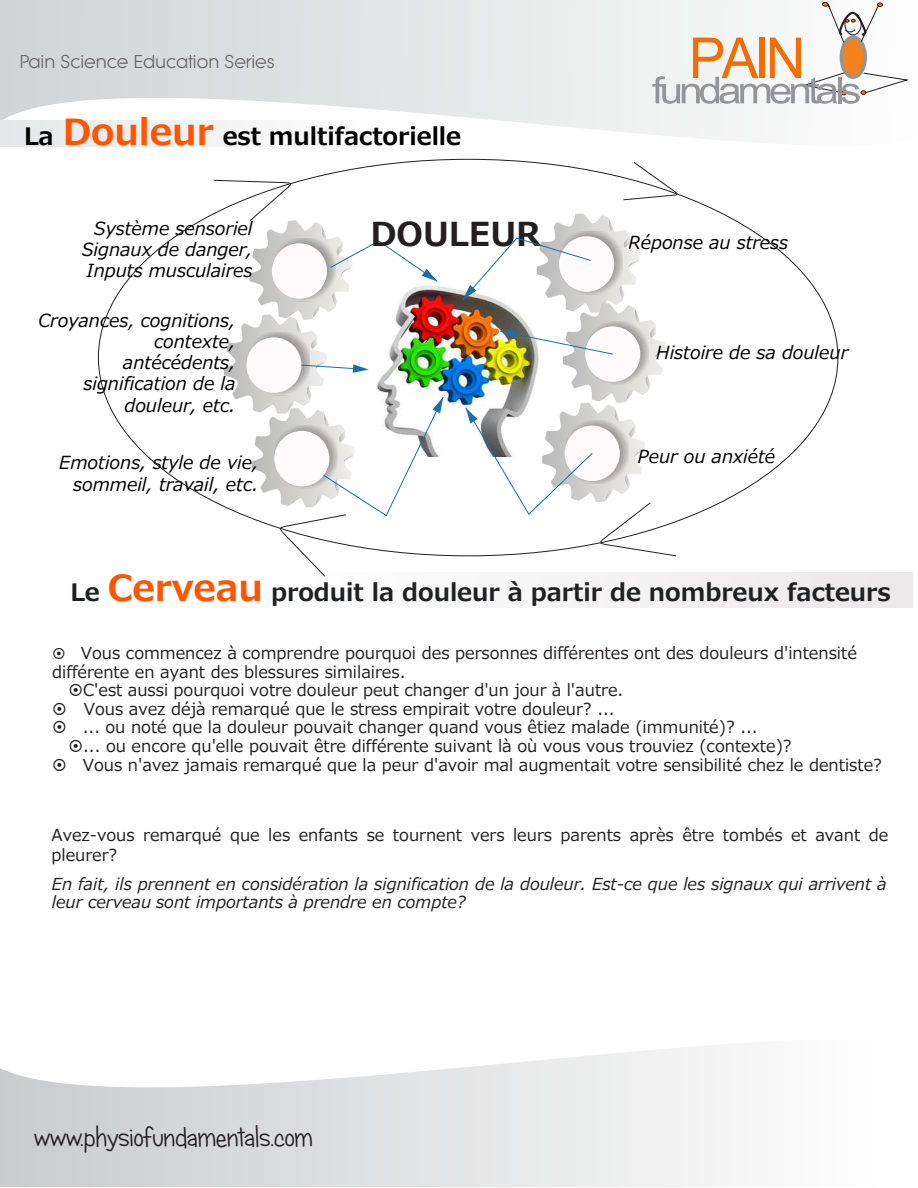
<style>
.page{position:relative;width:918px;height:1188px;background:#fff}
.page>*{position:absolute;margin:0;border:0;box-sizing:border-box;transform-origin:0 0}
.t1{font:86.7px "Browallia New";color:#f26d03}
.t2{font:56.85px "Browallia New";letter-spacing:-.065em;color:#939598;scale:1.15 1}
.t3{font:700 33px "Meiryo";color:#231f20}
.t4{font:27px "Candy Round BTN";color:#231f20}
.t5{font:700 24px "Meiryo";color:#1e2022}
.t6{font:700 24px "Meiryo";color:#000}
.t7{font:italic 18px/21.1px "Meiryo";color:#000;text-align:right}
.t8{font:18px "Beatnik SF";color:#635e5f}
.t9{font:16.5px/19.8px "Meiryo";color:#231f20}
.t10{font:italic 16.5px/18px "Meiryo";color:#231f20}
.s1{font-size:36px;color:#f50}
</style>
<div class="page">
<svg style="left:0;top:0;width:867px;height:205px"></svg>
<div style="left:840px;top:35px;width:27px;height:44px;background:#f5821f;border:3px solid #939598;border-radius:50%"></div>
<svg style="left:822px;top:2px;width:61px;height:42px"></svg>
<svg style="left:861px;top:72px;width:48px;height:23px"></svg>
<svg style="left:801px;top:72px;width:46px;height:23px"></svg>
<div style="left:0;top:116px;width:391px;height:31px;background:linear-gradient(to right,#e7e8e9,#fff)"></div>
<div style="left:277px;top:572px;width:636px;height:51px;background:linear-gradient(to bottom,#f0eeef,#fff)"></div>
<svg style="left:0;top:1045px;width:718px;height:142px"></svg>
<img style="left:444px;top:287px;width:18px;height:119px">
<svg style="left:622px;top:161px;width:58px;height:40px"></svg>
<svg style="left:462px;top:213px;width:215px;height:344px"></svg>
<svg style="left:213px;top:179px;width:231px;height:399px"></svg>
<p class="t8" style="left:20px;top:52px;width:256px">Pain Science Education Series</p>
<h3 class="t6" style="left:24px;top:120px;width:439px">La <span class="s1">Douleur</span> est multifactorielle</h3>
<p class="t7" style="left:82px;top:219px;width:172px;text-align:justify;text-indent:12px">Système sensoriel Signaux de danger, Inputs musculaires</p>
<p class="t7" style="left:38px;top:311px;width:199px">Croyances, cognitions, contexte, antécédents, signification de la douleur, etc.</p>
<p class="t7" style="left:59px;top:452px;width:201px;line-height:21.9px">Emotions, style de vie, sommeil, travail, etc.</p>
<h3 class="t3" style="left:371px;top:211px;width:172px">DOULEUR</h3>
<h1 class="t1" style="left:689px;top:5px;width:118px">PAIN</h1>
<h2 class="t2" style="left:652px;top:56px;width:184px">fundamentals</h2>
<p class="t7" style="left:628px;top:233px;width:161px">Réponse au stress</p>
<p class="t7" style="left:656px;top:343px;width:193px">Histoire de sa douleur</p>
<p class="t7" style="left:638px;top:447px;width:139px">Peur ou anxiété</p>
<h3 class="t5" style="left:70px;top:575px;width:822px">Le <span class="s1">Cerveau</span> produit la douleur à partir de nombreux facteurs</h3>
<p class="t9" style="left:81px;top:644px;width:778px">Vous commencez à comprendre pourquoi des personnes différentes ont des douleurs d'intensité</p>
<p class="t9" style="left:52px;top:663px;width:355px">différente en ayant des blessures similaires.</p>
<p class="t9" style="left:83px;top:681px;width:542px">C'est aussi pourquoi votre douleur peut changer d'un jour à l'autre.</p>
<p class="t9" style="left:84px;top:700px;width:532px">Vous avez déjà remarqué que le stress empirait votre douleur? ...</p>
<p class="t9" style="left:83px;top:718px;width:676px">... ou noté que la douleur pouvait changer quand vous êtiez malade (immunité)? ...</p>
<p class="t9" style="left:83px;top:737px;width:710px">... ou encore qu'elle pouvait être différente suivant là où vous vous trouviez (contexte)?</p>
<p class="t9" style="left:83px;top:756px;width:801px">Vous n'avez jamais remarqué que la peur d'avoir mal augmentait votre sensibilité chez le dentiste?</p>
<p class="t9" style="left:52px;top:826px;width:838px">Avez-vous remarqué que les enfants se tournent vers leurs parents après être tombés et avant de pleurer?</p>
<p class="t10" style="left:52px;top:876px;width:836px">En fait, ils prennent en considération la signification de la douleur. Est-ce que les signaux qui arrivent à leur cerveau sont importants à prendre en compte?</p>
<h3 class="t4" style="left:34px;top:1121px;width:281px">www.physiofundamentals.com</h3>
</div>
